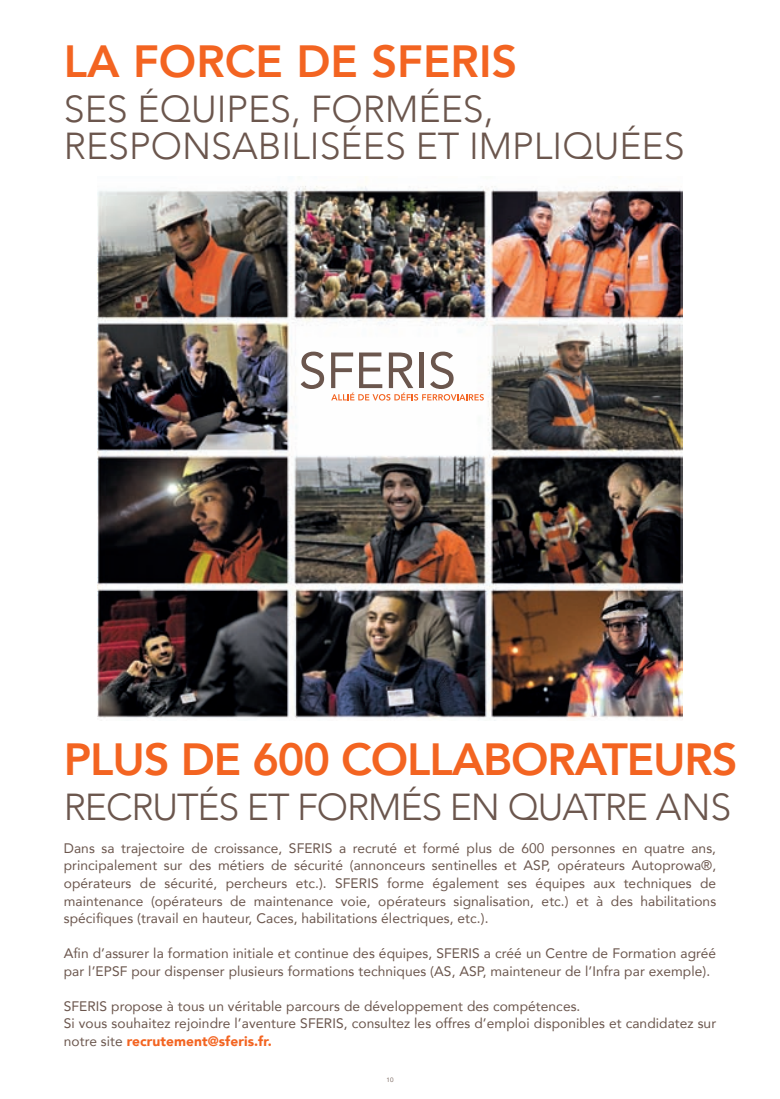
<style>
.page{position:relative;width:780px;height:1099px;background:#fff}
.page>*{position:absolute;margin:0;border:0;box-sizing:border-box;transform-origin:0 0}
.t1{font:800 45px "Avenir";letter-spacing:-.025em;color:#f36421}
.t2{font:800 45px "Avenir";color:#f36421}
.t3{font:300 37.5px/37.5px "Avenir";color:#6b564d}
.t4{font:300 37.5px "Avenir";letter-spacing:-.03em;color:#6b564d}
.t5{font:13.75px/17.5px "Avenir";letter-spacing:.005em;color:#6b564d}
.t6{font:6.25px "Avenir";color:#6b564d}
.s1{font-weight:900;color:#f36421}
</style>
<div class="page">
<img style="left:98px;top:176px;width:584px;height:543px">
<svg style="left:300px;top:351px;width:24px;height:38px"></svg>
<svg style="left:331px;top:351px;width:153px;height:49px"></svg>
<h1 class="t2" style="left:64px;top:20px;width:455px">LA FORCE DE SFERIS</h1>
<h2 class="t3" style="left:64px;top:90px;width:622px">SES ÉQUI PES, FORMÉES,<br>RESPONSABILISÉES ET IMPLIQUÉES</h2>
<h1 class="t1" style="left:64px;top:718px;width:675px">PLUS DE 600 COLLABORATEURS</h1>
<h2 class="t4" style="left:64px;top:784px;width:496px">RECRUTÉS ET FORMÉS EN QUATRE</h2>
<h2 class="t3" style="left:655px;top:788px;width:77px">ANS</h2>
<p class="t5" style="left:64px;top:839px;width:654px;text-align:justify">Dans sa trajectoire de croissance, SFERIS a recruté et formé plus de 600 personnes en quatre ans, principalement sur des métiers de sécurité (annonceurs sentinelles et ASP, opérateurs Autoprowa®, opérateurs de sécurité, percheurs etc.). SFERIS forme également ses équipes aux techniques de maintenance (opérateurs de maintenance voie, opérateurs signalisation, etc.) et à des habilitations spécifiques (travail en hauteur, Caces, habilitations électriques, etc.).</p>
<p class="t5" style="left:64px;top:944px;width:654px">Afin d’assurer la formation initiale et continue des équipes, SFERIS a créé un Centre de Formation agréé par l’EPSF pour dispenser plusieurs formations techniques (AS, ASP, mainteneur de l’Infra par exemple).</p>
<p class="t5" style="left:64px;top:996px;width:654px">SFERIS propose à tous un véritable parcours de développement des compétences.<br>Si vous souhaitez rejoindre l’aventure SFERIS, consultez les offres d’emploi disponibles et candidatez sur notre site <span class="s1">recrutement@sferis.fr.</span></p>
<p class="t6" style="left:386px;top:1075px;width:8px">10</p>
</div>
